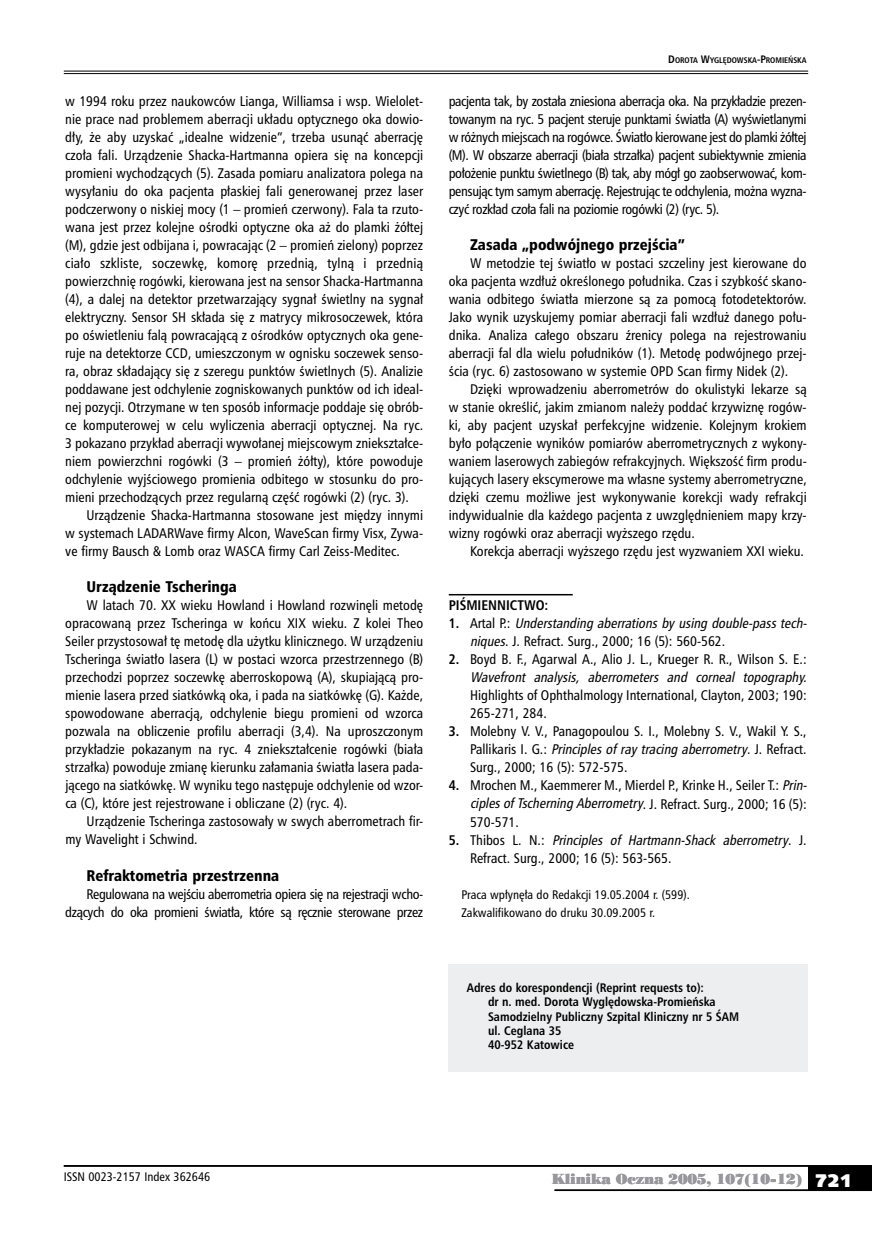
<style>
.page{position:relative;width:872px;height:1234px;background:#fff}
.page>*{position:absolute;margin:0;border:0;box-sizing:border-box;transform-origin:0 0}
.t1{font:15px "Humnst 777 Blk Cn PL";color:#000}
.t2{font:13.5px/18px "Humnst 777 Cn PL";color:#000;text-align:justify}
.t3{font:italic 13.5px "Humnst 777 Cn PL";color:#000}
.t4{font:13.5px/18px "Humnst 777 Cn PL";letter-spacing:-.03em;color:#000;text-align:right}
.t5{font:13.5px "Poster Bodoni PL";letter-spacing:-.015em;color:#98989c}
.t6{font:700 13.5px "Humnst 777 Cn PL";color:#000}
.t7{font:700 12px/14.4px "Humnst 777 Cn PL";color:#000}
.t8{font:12px/18px "Humnst 777 Cn PL";color:#000}
.t9{font:700 7.8px "Humnst 777 Cn PL";color:#000}
.s1{font-size:10.5px}
.s2{font-weight:700;font-style:normal}
.s3{font-style:normal}
.s4{font-style:italic}
.s5{font-weight:700}
.s6{font-family:"Humanst 531 U Blk PL";font-size:18px;color:#fff}
</style>
<div class="page">
<hr style="left:64px;top:71px;width:744px;height:1px;background:#000">
<hr style="left:64px;top:73px;width:744px;height:1px;background:#000">
<div style="left:808px;top:1165px;width:64px;height:25px;background:#000"></div>
<hr style="left:64px;top:1164px;width:808px;height:2px;background:#000">
<hr style="left:554px;top:1189px;width:318px;height:1px;background:#000">
<hr style="left:449px;top:594px;width:124px;height:1px;background:#000">
<div style="left:449px;top:963px;width:359px;height:107px;background:#edeeef"></div>
<p class="t2" style="left:65px;top:92px;width:359px">w 1994 roku przez naukowców Lianga, Williamsa i wsp. Wielolet&shy;nie prace nad problemem aberracji układu optycznego oka dowio&shy;dły, że aby uzyskać „idealne widzenie”, trzeba usunąć aberrację czoła fali. Urządzenie Shacka-Hartmanna opiera się na koncepcji promieni wychodzących (5). Zasada pomiaru analizatora polega na wysyłaniu do oka pacjenta płaskiej fali generowanej przez laser podczerwony o niskiej mocy (1 – promień czerwony). Fala ta rzuto&shy;wana jest przez kolejne ośrodki optyczne oka aż do plamki żółtej (M), gdzie jest odbijana i, powracając (2 – promień zielony) poprzez ciało szkliste, soczewkę, komorę przednią, tylną i przednią powierzchnię rogówki, kierowana jest na sensor Shacka-Hartmanna (4), a dalej na detektor przetwarzający sygnał świetlny na sygnał elektryczny. Sensor SH składa się z matrycy mikrosoczewek, która po oświetleniu falą powracającą z ośrodków optycznych oka gene&shy;ruje na detektorze CCD, umieszczonym w ognisku soczewek senso&shy;ra, obraz składający się z szeregu punktów świetlnych (5). Analizie poddawane jest odchylenie zogniskowanych punktów od ich ideal&shy;nej pozycji. Otrzymane w ten sposób informacje poddaje się obrób&shy;ce komputerowej w celu wyliczenia aberracji optycznej. Na ryc.<br>3 pokazano przykład aberracji wywołanej miejscowym zniekształce&shy;niem powierzchni rogówki (3 – promień żółty), które powoduje odchylenie wyjściowego promienia odbitego w stosunku do pro&shy;mieni przechodzących przez regularną część rogówki (2) (ryc. 3).</p>
<p class="t2" style="left:65px;top:506px;width:359px;text-indent:21px">Urządzenie Shacka-Hartmanna stosowane jest między innymi w systemach LADARWave firmy Alcon, WaveScan firmy Visx, Zywa&shy;ve firmy Bausch &amp; Lomb oraz WASCA firmy Carl Zeiss-Meditec.</p>
<p class="t1" style="left:87px;top:577px;width:152px">Urządzenie Tscheringa</p>
<p class="t2" style="left:65px;top:596px;width:359px;text-indent:21px">W latach 70. XX wieku Howland i Howland rozwinęli metodę opracowaną przez Tscheringa w końcu XIX wieku. Z kolei Theo Seiler przystosował tę metodę dla użytku klinicznego. W urządzeniu Tscheringa światło lasera (L) w postaci wzorca przestrzennego (B) przechodzi poprzez soczewkę aberroskopową (A), skupiającą pro&shy;mienie lasera przed siatkówką oka, i pada na siatkówkę (G). Każde, spowodowane aberracją, odchylenie biegu promieni od wzorca pozwala na obliczenie profilu aberracji (3,4). Na uproszczonym przykładzie pokazanym na ryc. 4 zniekształcenie rogówki (biała strzałka) powoduje zmianę kierunku załamania światła lasera pada&shy;jącego na siatkówkę. W wyniku tego następuje odchylenie od wzor&shy;ca (C), które jest rejestrowane i obliczane (2) (ryc. 4).</p>
<p class="t2" style="left:65px;top:812px;width:358px;text-indent:21px">Urządzenie Tscheringa zastosowały w swych aberrometrach fir&shy;my Wavelight i Schwind.</p>
<p class="t1" style="left:87px;top:865px;width:194px">Refraktometria przestrzenna</p>
<p class="t4" style="left:65px;top:884px;width:359px">Regulowana na wejściu aberrometria opiera się na rejestracji wcho&shy;dzących do oka promieni światła, które są ręcznie sterowane przez</p>
<p class="t9" style="left:668px;top:55px;width:140px"><span class="s1">D</span>OROTA <span class="s1">W</span>YGLĘDOWSKA<span class="s1">-P</span>ROMIEŃSKA</p>
<p class="t2" style="left:449px;top:92px;width:359px">pacjenta tak, by została zniesiona aberracja oka. Na przykładzie prezen&shy;towanym na ryc. 5 pacjent steruje punktami światła (A) wyświetlanymi w różnych miejscach na rogówce. Światło kierowane jest do plamki żółtej (M). W obszarze aberracji (biała strzałka) pacjent subiektywnie zmienia położenie punktu świetlnego (B) tak, aby mógł go zaobserwować, kom&shy;pensując tym samym aberrację. Rejestrując te odchylenia, można wyzna&shy;czyć rozkład czoła fali na poziomie rogówki (2) (ryc. 5).</p>
<p class="t1" style="left:470px;top:235px;width:216px">Zasada „podwójnego przejścia”</p>
<p class="t2" style="left:449px;top:254px;width:359px;text-indent:21px">W metodzie tej światło w postaci szczeliny jest kierowane do oka pacjenta wzdłuż określonego południka. Czas i szybkość skano&shy;wania odbitego światła mierzone są za pomocą fotodetektorów.<br>Jako wynik uzyskujemy pomiar aberracji fali wzdłuż danego połu&shy;dnika. Analiza całego obszaru źrenicy polega na rejestrowaniu aberracji fal dla wielu południków (1). Metodę podwójnego przej&shy;ścia (ryc. 6) zastosowano w systemie OPD Scan firmy Nidek (2).</p>
<p class="t2" style="left:449px;top:380px;width:359px;text-indent:21px">Dzięki wprowadzeniu aberrometrów do okulistyki lekarze są w stanie określić, jakim zmianom należy poddać krzywiznę rogów&shy;ki, aby pacjent uzyskał perfekcyjne widzenie. Kolejnym krokiem było połączenie wyników pomiarów aberrometrycznych z wykony&shy;waniem laserowych zabiegów refrakcyjnych. Większość firm produ&shy;kujących lasery ekscymerowe ma własne systemy aberrometryczne, dzięki czemu możliwe jest wykonywanie korekcji wady refrakcji indywidualnie dla każdego pacjenta z uwzględnieniem mapy krzy&shy;wizny rogówki oraz aberracji wyższego rzędu.</p>
<p class="t2" style="left:470px;top:542px;width:335px">Korekcja aberracji wyższego rzędu jest wyzwaniem XXI wieku.</p>
<p class="t6" style="left:449px;top:596px;width:101px">PIŚMIENNICTWO:</p>
<p class="t3" style="left:449px;top:614px;width:358px"><span class="s2">1 .</span> <span class="s3">A rt a l P. :</span> Understanding aberrations by using double-pass tech-</p>
<p class="t2" style="left:470px;top:632px;width:257px"><span class="s4">niques</span>. J. Refract. Surg., 2000; 16 (5): 560-562.</p>
<p class="t2" style="left:449px;top:650px;width:363px;text-align:right"><span class="s5">2.</span> Boyd B. F., Agarwal A., Alio J. L., Krueger R. R., Wilson S. E.:<br><span class="s4">Wavefront analysis, aberrometers and corneal topography.</span></p>
<p class="t2" style="left:470px;top:686px;width:338px">Highlights of Ophthalmology International, Clayton, 2003; 190:<br>265-271, 284.</p>
<p class="t2" style="left:470px;top:722px;width:338px;text-indent:-21px"><span class="s5">3.</span> Molebny V. V., Panagopoulou S. I., Molebny S. V., Wakil Y. S., Pa l l i ka r i s I . G . : <span class="s4">Principles of ray tracing aberrometry</span>. J . R e f ra ct .<br>Surg., 2000; 16 (5): 572-575.</p>
<p class="t2" style="left:449px;top:776px;width:358px"><span class="s5">4.</span> Mrochen M., Kaemmerer M., Mierdel P., Krinke H., Seiler T.: <span class="s4">Prin-</span></p>
<p class="t3" style="left:470px;top:794px;width:338px">ciplesofTscherning Aberrometry<span class="s3">. J . R e f ra ct . S u r g . , 2 0 0 0 ; 1 6 ( 5 ) :</span></p>
<p class="t2" style="left:470px;top:812px;width:50px">570-571.</p>
<p class="t3" style="left:449px;top:830px;width:359px"><span class="s2">5 .</span> <span class="s3">T h i b o s L . N . :</span> Principles of Hartmann-Shack aberrometry<span class="s3">. J .</span></p>
<p class="t2" style="left:470px;top:848px;width:203px">Refract. Surg., 2000; 16 (5): 563-565.</p>
<p class="t8" style="left:461px;top:884px;width:230px">Praca wpłynęła do Redakcji 19.05.2004 r. (599).<br>Zakwalifikowano do druku 30.09.2005 r.</p>
<p class="t7" style="left:488px;top:979px;width:252px;text-indent:-21px">Adres do korespondencji (Reprint requests to):<br>dr n. med. Dorota Wyględowska-Promieńska Samodzielny Publiczny Szpital Kliniczny nr 5 ŚAM ul. Ceglana 35<br>40-952 Katowice</p>
<p class="t8" style="left:64px;top:1166px;width:148px">ISSN 0023-2157 Index 362646</p>
<p class="t5" style="left:552px;top:1169px;width:302px">Klinika Oczna 2005, 107(10-12) <span class="s6">721</span></p>
</div>
